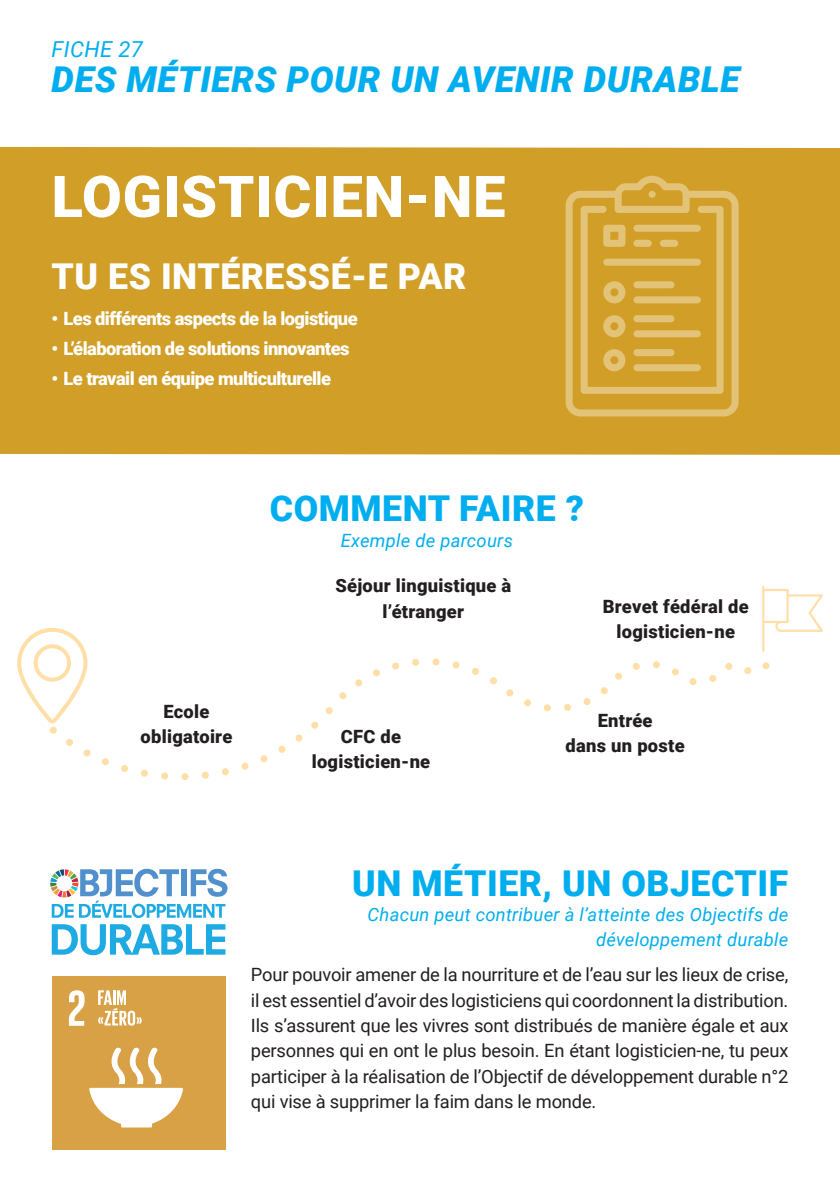
<style>
.page{position:relative;width:840px;height:1191px;background:#fff}
.page>*{position:absolute;margin:0;border:0;box-sizing:border-box;transform-origin:0 0}
.t1{font:900 57.6px "Roboto";letter-spacing:.015em;color:#fff}
.t2{font:900 35.6px "Roboto";letter-spacing:.015em;color:#00aeef}
.t3{font:italic 900 35.6px "Roboto";letter-spacing:.015em;color:#00aeef}
.t4{font:900 35.6px "Roboto";letter-spacing:.015em;color:#fff}
.t5{font:italic 22px "Roboto";letter-spacing:.015em;color:#00aeef}
.Eduki-A5___Paragraph{font:18.2px/25.4px "Roboto";letter-spacing:-.01em;color:#231f20;text-align:justify}
.t6{font:900 18.2px/25.4px "Roboto";letter-spacing:.015em;color:#231f20;text-align:center}
.t7{font:900 18.2px "Roboto";letter-spacing:-.03em;color:#fff}
.t8{font:italic 18.2px "Roboto";letter-spacing:.015em;color:#00aeef}
</style>
<div class="page">
<div style="left:0;top:146px;width:839px;height:309px;background:#d19f28"></div>
<svg style="left:66px;top:739px;width:7px;height:7px"></svg>
<svg style="left:83px;top:658px;width:686px;height:122px"></svg>
<svg style="left:762px;top:585px;width:60px;height:66px"></svg>
<svg style="left:17px;top:628px;width:70px;height:105px"></svg>
<svg style="left:52px;top:924px;width:173px;height:31px"></svg>
<svg style="left:50px;top:868px;width:177px;height:50px"></svg>
<svg style="left:565px;top:176px;width:173px;height:240px;background:#d7ac45"></svg>
<div style="left:648px;top:191px;width:7px;height:7px;background:#e2c378;border-radius:50%"></div>
<svg style="left:580px;top:206px;width:143px;height:188px;background:#d6ab43"></svg>
<div style="left:52px;top:976px;width:173px;height:174px;background:#d8a145"></div>
<svg style="left:69px;top:990px;width:15px;height:35px"></svg>
<svg style="left:89px;top:1047px;width:94px;height:80px"></svg>
<svg style="left:98px;top:990px;width:44px;height:35px"></svg>
<p class="t5" style="left:52px;top:33px;width:93px">FICHE 27</p>
<p class="t3" style="left:52px;top:54px;width:689px">DES MÉTIERS POUR UN AVENIR DURABLE</p>
<p class="t1" style="left:52px;top:156px;width:455px">LOGISTICIEN-NE</p>
<p class="t4" style="left:52px;top:251px;width:416px">TU ES INTÉRESSÉ-E PAR</p>
<p class="t7" style="left:52px;top:306px;width:307px">• Les différents aspects de la logistique</p>
<p class="t7" style="left:52px;top:336px;width:299px">• L’élaboration de solutions innovantes</p>
<p class="t7" style="left:52px;top:366px;width:281px">• Le travail en équipe multiculturelle</p>
<p class="t2" style="left:269px;top:483px;width:315px">COMMENT FAIRE ?</p>
<p class="t8" style="left:340px;top:527px;width:174px">Exemple de parcours</p>
<p class="t6" style="left:335px;top:572px;width:177px">Séjour linguistique à l’étranger</p>
<p class="t6" style="left:602px;top:593px;width:147px">Brevet fédéral de logisticien-ne</p>
<p class="t6" style="left:163px;top:697px;width:47px">Ecole</p>
<p class="t6" style="left:140px;top:723px;width:93px">obligatoire</p>
<p class="t6" style="left:340px;top:722px;width:62px">CFC de</p>
<p class="t6" style="left:311px;top:748px;width:120px">logisticien-ne</p>
<p class="t6" style="left:597px;top:707px;width:56px">Entrée</p>
<p class="t6" style="left:565px;top:732px;width:120px">dans un poste</p>
<p class="t2" style="left:352px;top:858px;width:437px">UN MÉTIER, UN OBJECTIF</p>
<p class="t8" style="left:367px;top:901px;width:422px">Chacun peut contribuer à l’atteinte des Objectifs de</p>
<p class="t8" style="left:595px;top:927px;width:194px">développement durable</p>
<p class="Eduki-A5___Paragraph" style="left:251px;top:961px;width:538px">Pour pouvoir amener de la nourriture et de l’eau sur les lieux de crise, il est essentiel d’avoir des logisticiens qui coordonnent la distribution.<br>Ils s’assurent que les vivres sont distribués de manière égale et aux personnes qui en ont le plus besoin. En étant logisticien-ne, tu peux participer à la réalisation de l’Objectif de développement durable n°2 qui vise à supprimer la faim dans le monde.</p>
</div>
